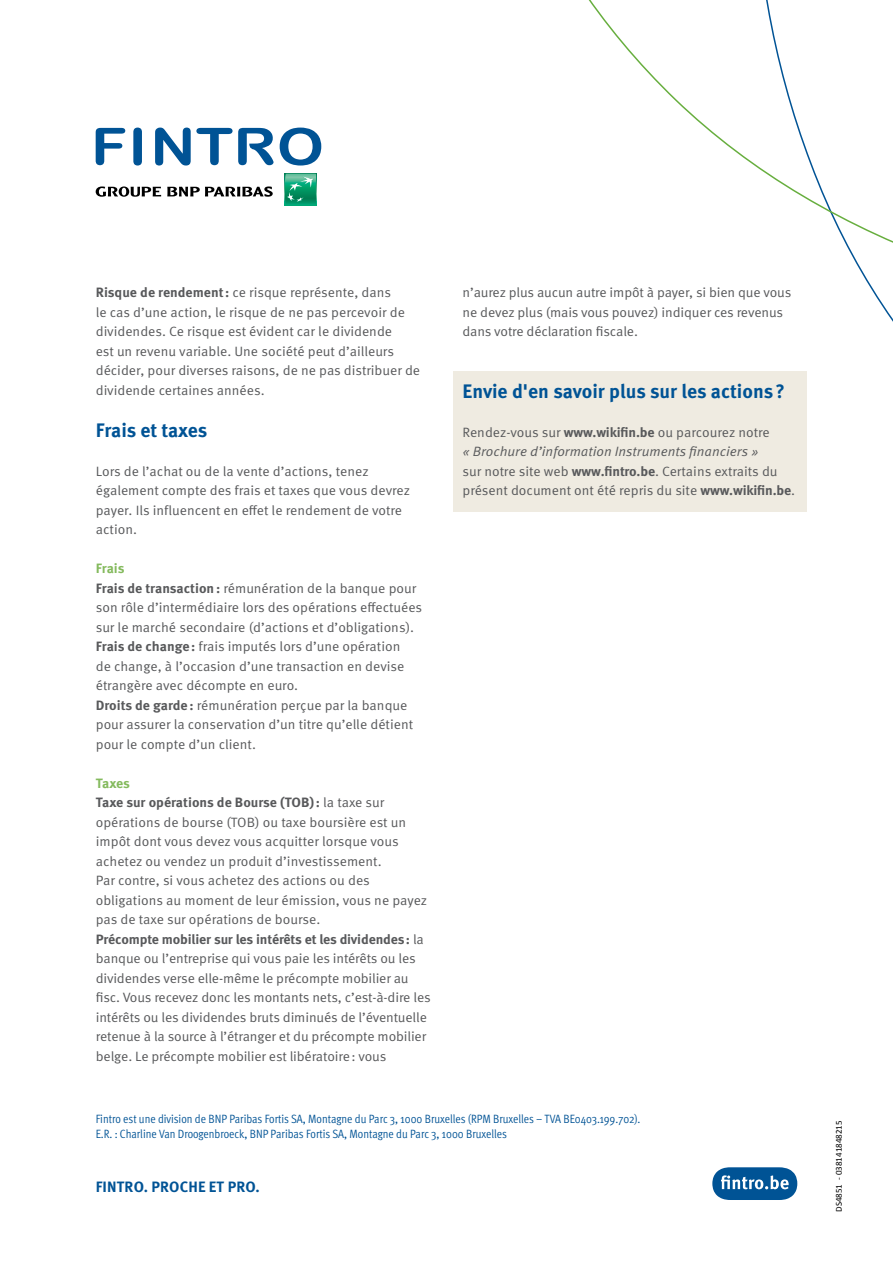
<style>
.page{position:relative;width:893px;height:1263px;background:#fff}
.page>*{position:absolute;margin:0;border:0;box-sizing:border-box;transform-origin:0 0}
.t1{font:700 19.5px "Meta OT";letter-spacing:-.005em;color:#005395}
.t2{font:700 15px "Meta OT";letter-spacing:.01em;color:#005395}
.t3{font:13.5px/19.5px "Meta OT Norm";letter-spacing:-.005em;color:#58595b}
.t4{font:700 13.5px/19.5px "Meta OT";letter-spacing:-.01em;color:#58595b}
.t5{font:13.5px "Meta OT Norm Ita";color:#58595b}
.t6{font:700 13.5px "Meta OT";letter-spacing:-.005em;color:#84ba5d}
.t7{font:12px/15px "Meta OT Cond Norm";color:#005395}
.t8{font:9px "Calibri";color:#000}
.s1{font-family:"Meta OT";font-weight:700}
.s2{color:#84ba5d}
.s3{font-family:"Meta OT Norm";font-weight:400}
</style>
<div class="page">
<svg style="left:712px;top:1167px;width:85px;height:33px"></svg>
<svg style="left:588px;top:0;width:305px;height:322px"></svg>
<svg style="left:96px;top:128px;width:29px;height:37px"></svg>
<svg style="left:133px;top:128px;width:9px;height:38px"></svg>
<svg style="left:280px;top:128px;width:41px;height:38px"></svg>
<svg style="left:155px;top:128px;width:119px;height:38px"></svg>
<svg style="left:96px;top:186px;width:65px;height:11px"></svg>
<svg style="left:167px;top:186px;width:106px;height:11px"></svg>
<svg style="left:284px;top:173px;width:33px;height:33px"></svg>
<svg style="left:285px;top:174px;width:31px;height:31px"></svg>
<div style="left:453px;top:371px;width:354px;height:140px;background:#efebe1"></div>
<p class="t3" style="left:96px;top:283px;width:326px"><span class="s1">Risque de rendement:</span> ce risque représente, dans<br>le cas d’une action, le risque de ne pas percevoir de dividendes. Ce risque est évident car le dividende<br>est un revenu variable. Une société peut d’ailleurs décider, pour diverses raisons, de ne pas distribuer de dividende certaines années.</p>
<h1 class="t1" style="left:96px;top:418px;width:113px">Frais et taxes</h1>
<p class="t3" style="left:96px;top:461px;width:316px">Lors de l’achat ou de la vente d’actions, tenez également compte des frais et taxes que vous devrez payer. Ils influencent en effet le rendement de votre action.</p>
<p class="t6" style="left:96px;top:560px;width:30px">Frais</p>
<p class="t3" style="left:96px;top:578px;width:328px"><span class="s1">Frais de transaction:</span> rémunération de la banque pour son rôle d’intermédiaire lors des opérations effectuées sur le marché secondaire (d’actions et d’obligations).<br><span class="s1">Frais de change:</span> frais imputés lors d’une opération<br>de change, à l’occasion d’une transaction en devise étrangère avec décompte en euro.<br><span class="s1">Droits de garde:</span> rémunération perçue par la banque pour assurer la conservation d’un titre qu’elle détient pour le compte d’un client.</p>
<p class="t4" style="left:96px;top:773px;width:290px"><span class="s2">Taxes<br></span>Taxe sur opérations de Bourse (TOB): <span class="s3">la taxe sur</span></p>
<p class="t3" style="left:96px;top:812px;width:333px">opérations de bourse (TOB) ou taxe boursière est un impôt dont vous devez vous acquitter lorsque vous achetez ou vendez un produit d’investissement.<br>Par contre, si vous achetez des actions ou des obligations au moment de leur émission, vous ne payez pas de taxe sur opérations de bourse.</p>
<p class="t4" style="left:96px;top:929px;width:329px">Précompte mobilier sur les intérêts et les dividendes: <span class="s3">la</span></p>
<p class="t3" style="left:96px;top:949px;width:336px">banque ou l’entreprise qui vous paie les intérêts ou les dividendes verse elle-même le précompte mobilier au fisc. Vous recevez donc les montants nets, c’est-à-dire les intérêts ou les dividendes bruts diminués de l’éventuelle retenue à la source à l’étranger et du précompte mobilier belge. Le précompte mobilier est libératoire: vous</p>
<p class="t3" style="left:462px;top:283px;width:330px">n’aurez plus aucun autre impôt à payer, si bien que vous ne devez plus (mais vous pouvez) indiquer ces revenus dans votre déclaration fiscale.</p>
<h1 class="t1" style="left:462px;top:379px;width:324px">Envie d'en savoir plus sur les actions?</h1>
<p class="t3" style="left:462px;top:422px;width:309px">Rendez-vous sur <span class="s1">www.wikifin.be</span> ou parcourez notre</p>
<p class="t5" style="left:462px;top:444px;width:298px">« Brochure d’information Instruments financiers »</p>
<p class="t3" style="left:462px;top:461px;width:334px">sur notre site web <span class="s1">www.fintro.be</span>. Certains extraits du présent document ont été repris du site <span class="s1">www.wikifin.be</span>.</p>
<p class="t7" style="left:96px;top:1111px;width:546px">Fintro est une division de BNP Paribas Fortis SA, Montagne du Parc 3, 1000 Bruxelles (RPM Bruxelles – TVA BE0403.199.702).<br>E.R. : Charline Van Droogenbroeck, BNP Paribas Fortis SA, Montagne du Parc 3, 1000 Bruxelles</p>
<p class="t2" style="left:96px;top:1177px;width:166px">FINTRO. PROCHE ET PRO.</p>
<p class="t8" style="left:833px;top:1212px;width:93px;rotate:-90deg">DS4851 - 038141848215</p>
</div>
